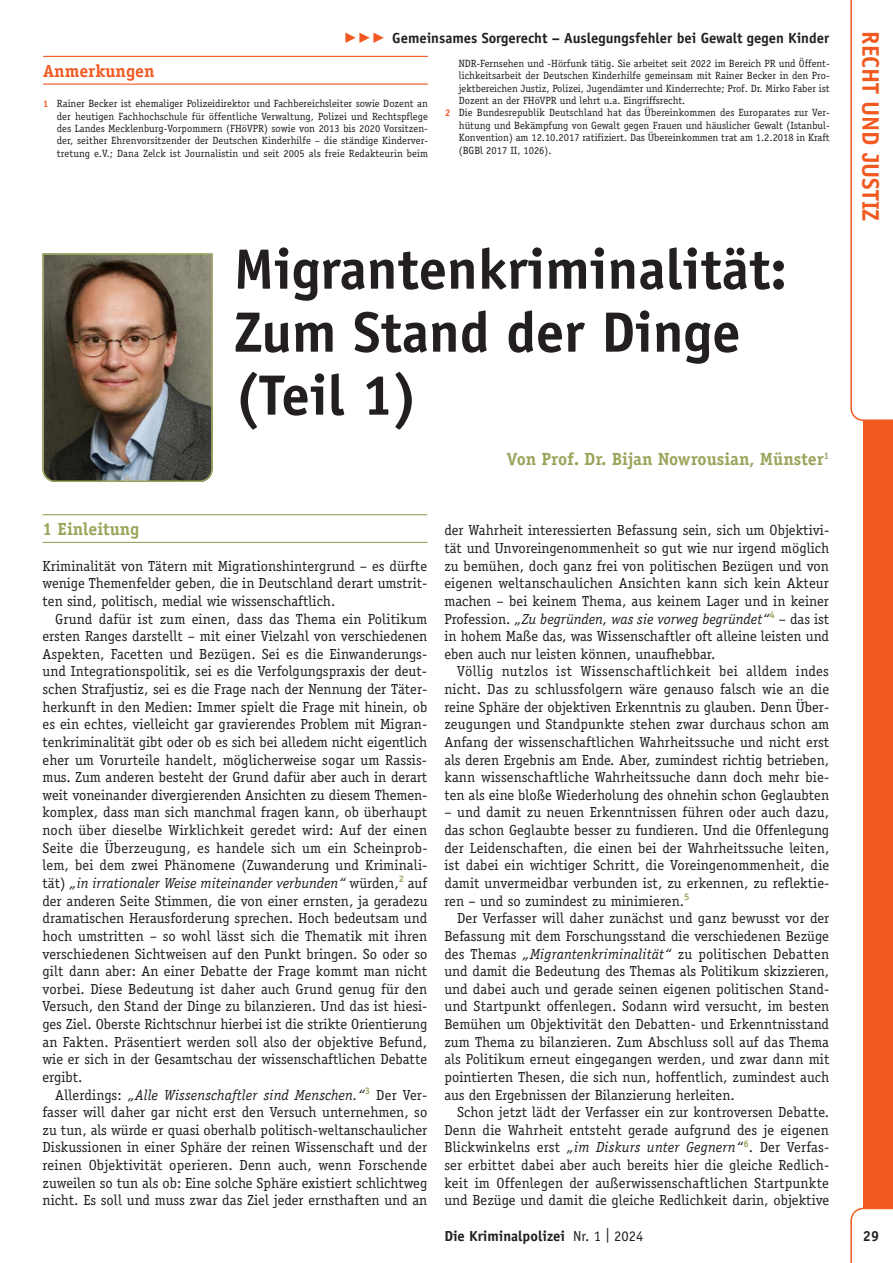
<style>
.page{position:relative;width:893px;height:1263px;background:#fff}
.page>*{position:absolute;margin:0;border:0;box-sizing:border-box;transform-origin:0 0}
.t1{font:700 57px/63px "Officina Sans";color:#231f20}
.t2{font:700 24px "Officina Sans";color:#f15921}
.t3{font:700 17.7px "Officina Serif";color:#9ca45b}
.t4{font:700 17.7px "Officina Serif";color:#f15921}
.t5{font:14.7px/17.5px "Officina Serif";color:#231f20;text-align:justify}
.t6{font:700 14.7px "Officina Sans";color:#231f20}
.t7{font:10.5px/12.5px "Officina Serif";color:#231f20;text-align:justify}
.s1{font-family:"The Sans Expert";font-weight:400;color:#f15921}
.s2{font-weight:700;font-size:9.6px;color:#f15921}
.s3{font-style:italic}
.s4{font-weight:400}
</style>
<div class="page">
<div style="left:863px;top:0;width:30px;height:1263px;background:#f15921"></div>
<div style="left:850px;top:0;width:43px;height:421px;background:#fff"></div>
<svg style="left:850px;top:1208px;width:43px;height:55px"></svg>
<hr style="left:43px;top:56px;width:385px;height:1px;background:#f15921">
<hr style="left:43px;top:84px;width:385px;height:1px;background:#f15921">
<hr style="left:43px;top:514px;width:384px;height:1px;background:#9ca45b">
<hr style="left:43px;top:542px;width:384px;height:1px;background:#9ca45b">
<img style="left:42px;top:253px;width:171px;height:229px">
<p class="t6" style="left:343px;top:29px;width:488px"><span class="s1">˘˘˘</span> Gemeinsames Sorgerecht – Auslegungsfehler bei Gewalt gegen Kinder</p>
<p class="t4" style="left:43px;top:60px;width:113px">Anmerkungen</p>
<p class="t7" style="left:57px;top:97px;width:373px;text-indent:-14px"><span class="s2">1</span> Rainer Becker ist ehemaliger Polizeidirektor und Fachbereichsleiter sowie Dozent an der heutigen Fachhochschule für öffentliche Verwaltung, Polizei und Rechtspflege des Landes Mecklenburg-Vorpommern (FHöVPR) sowie von 2013 bis 2020 Vorsitzen&shy;der, seither Ehrenvorsitzender der Deutschen Kinderhilfe – die ständige Kinderver&shy;tretung e.V.; Dana Zelck ist Journalistin und seit 2005 als freie Redakteurin beim</p>
<p class="t7" style="left:459px;top:57px;width:372px">NDR-Fernsehen und -Hörfunk tätig. Sie arbeitet seit 2022 im Bereich PR und Öffent-</p>
<p class="t7" style="left:459px;top:70px;width:372px">lichkeitsarbeit der Deutschen Kinderhilfe gemeinsam mit Rainer Becker in den Pro-</p>
<p class="t7" style="left:459px;top:82px;width:372px">jektbereichen Justiz, Polizei, Jugendämter und Kinderrechte; Prof. Dr. Mirko Faber ist</p>
<p class="t7" style="left:459px;top:94px;width:228px">Dozent an der FHöVPR und lehrt u.a. Eingriffsrecht.</p>
<p class="t7" style="left:445px;top:107px;width:386px"><span class="s2">2</span> Die Bundesrepublik Deutschland hat das Übereinkommen des Europarates zur Ver-</p>
<p class="t7" style="left:459px;top:119px;width:372px">hütung und Bekämpfung von Gewalt gegen Frauen und häuslicher Gewalt (Istanbul-</p>
<p class="t7" style="left:459px;top:131px;width:373px">Konvention) am 12.10.2017 ratifiziert. Das Übereinkommen trat am 1.2.2018 in Kraft</p>
<p class="t7" style="left:459px;top:144px;width:94px">(BGBl 2017 II, 1026).</p>
<h1 class="t1" style="left:234px;top:237px;width:555px">Migrantenkriminalität:<br>Zum Stand der Dinge (Teil 1)</h1>
<p class="t3" style="left:507px;top:448px;width:324px">Von Prof. Dr. Bijan Nowrousian, Münster<sup>1</sup></p>
<p class="t3" style="left:43px;top:518px;width:98px">1 Einleitung</p>
<p class="t5" style="left:43px;top:557px;width:386px">Kriminalität von Tätern mit Migrationshintergrund – es dürfte wenige Themenfelder geben, die in Deutschland derart umstrit&shy;ten sind, politisch, medial wie wissenschaftlich.</p>
<p class="t5" style="left:43px;top:610px;width:386px;text-indent:13px">Grund dafür ist zum einen, dass das Thema ein Politikum ersten Ranges darstellt – mit einer Vielzahl von verschiedenen Aspekten, Facetten und Bezügen. Sei es die Einwanderungs&shy;und Integrationspolitik, sei es die Verfolgungspraxis der deut&shy;schen Strafjustiz, sei es die Frage nach der Nennung der Täter&shy;herkunft in den Medien: Immer spielt die Frage mit hinein, ob es ein echtes, vielleicht gar gravierendes Problem mit Migran&shy;tenkriminalität gibt oder ob es sich bei alledem nicht eigentlich eher um Vorurteile handelt, möglicherweise sogar um Rassis&shy;mus. Zum anderen besteht der Grund dafür aber auch in derart weit voneinander divergierenden Ansichten zu diesem Themen&shy;komplex, dass man sich manchmal fragen kann, ob überhaupt noch über dieselbe Wirklichkeit geredet wird: Auf der einen Seite die Überzeugung, es handele sich um ein Scheinprob&shy;lem, bei dem zwei Phänomene (Zuwanderung und Kriminali&shy;tät) <span class="s3">„in irrationaler Weise miteinander verbunden“</span> würden,<sup>2</sup> auf der anderen Seite Stimmen, die von einer ernsten, ja geradezu dramatischen Herausforderung sprechen. Hoch bedeutsam und hoch umstritten – so wohl lässt sich die Thematik mit ihren verschiedenen Sichtweisen auf den Punkt bringen. So oder so gilt dann aber: An einer Debatte der Frage kommt man nicht vorbei. Diese Bedeutung ist daher auch Grund genug für den Versuch, den Stand der Dinge zu bilanzieren. Und das ist hiesi&shy;ges Ziel. Oberste Richtschnur hierbei ist die strikte Orientierung an Fakten. Präsentiert werden soll also der objektive Befund, wie er sich in der Gesamtschau der wissenschaftlichen Debatte ergibt.</p>
<p class="t5" style="left:43px;top:1086px;width:386px;text-indent:13px">Allerdings: <span class="s3">„Alle Wissenschaftler sind Menschen.“</span><sup>3</sup> Der Ver&shy;fasser will daher gar nicht erst den Versuch unternehmen, so zu tun, als würde er quasi oberhalb politisch-weltanschaulicher Diskussionen in einer Sphäre der reinen Wissenschaft und der reinen Objektivität operieren. Denn auch, wenn Forschende zuweilen so tun als ob: Eine solche Sphäre existiert schlichtweg nicht. Es soll und muss zwar das Ziel jeder ernsthaften und an</p>
<p class="t5" style="left:444px;top:522px;width:386px">der Wahrheit interessierten Befassung sein, sich um Objektivi&shy;tät und Unvoreingenommenheit so gut wie nur irgend möglich zu bemühen, doch ganz frei von politischen Bezügen und von eigenen weltanschaulichen Ansichten kann sich kein Akteur machen – bei keinem Thema, aus keinem Lager und in keiner Profession. <span class="s3">„Zu begründen, was sie vorweg begründet“</span><sup>4</sup> – das ist in hohem Maße das, was Wissenschaftler oft alleine leisten und eben auch nur leisten können, unaufhebbar.</p>
<p class="t5" style="left:444px;top:663px;width:386px;text-indent:13px">Völlig nutzlos ist Wissenschaftlichkeit bei alldem indes nicht. Das zu schlussfolgern wäre genauso falsch wie an die reine Sphäre der objektiven Erkenntnis zu glauben. Denn Über&shy;zeugungen und Standpunkte stehen zwar durchaus schon am Anfang der wissenschaftlichen Wahrheitssuche und nicht erst als deren Ergebnis am Ende. Aber, zumindest richtig betrieben, kann wissenschaftliche Wahrheitssuche dann doch mehr bie&shy;ten als eine bloße Wiederholung des ohnehin schon Geglaubten</p>
<p class="t5" style="left:444px;top:804px;width:387px">– und damit zu neuen Erkenntnissen führen oder auch dazu, das schon Geglaubte besser zu fundieren. Und die Offenlegung der Leidenschaften, die einen bei der Wahrheitssuche leiten, ist dabei ein wichtiger Schritt, die Voreingenommenheit, die damit unvermeidbar verbunden ist, zu erkennen, zu reflektie&shy;ren – und so zumindest zu minimieren.<sup>5</sup></p>
<p class="t5" style="left:444px;top:909px;width:387px;text-indent:13px">Der Verfasser will daher zunächst und ganz bewusst vor der Befassung mit dem Forschungsstand die verschiedenen Bezüge des Themas <span class="s3">„Migrantenkriminalität“</span> zu politischen Debatten und damit die Bedeutung des Themas als Politikum skizzieren, und dabei auch und gerade seinen eigenen politischen Stand&shy;und Startpunkt offenlegen. Sodann wird versucht, im besten Bemühen um Objektivität den Debatten- und Erkenntnisstand zum Thema zu bilanzieren. Zum Abschluss soll auf das Thema als Politikum erneut eingegangen werden, und zwar dann mit pointierten Thesen, die sich nun, hoffentlich, zumindest auch aus den Ergebnissen der Bilanzierung herleiten.</p>
<p class="t5" style="left:444px;top:1103px;width:386px;text-indent:13px">Schon jetzt lädt der Verfasser ein zur kontroversen Debatte.<br>Denn die Wahrheit entsteht gerade aufgrund des je eigenen Blickwinkelns erst <span class="s3">„im Diskurs unter Gegnern“</span><sup>6</sup>. Der Verfas&shy;ser erbittet dabei aber auch bereits hier die gleiche Redlich&shy;keit im Offenlegen der außerwissenschaftlichen Startpunkte und Bezüge und damit die gleiche Redlichkeit darin, objektive</p>
<h2 class="t2" style="left:886px;top:31px;width:192px;rotate:90deg">RECHT UND JUSTIZ</h2>
<p class="t6" style="left:444px;top:1226px;width:201px">Die Kriminalpolizei <span class="s4">Nr. 1 | 2024</span></p>
<p class="t6" style="left:863px;top:1226px;width:18px">29</p>
</div>
